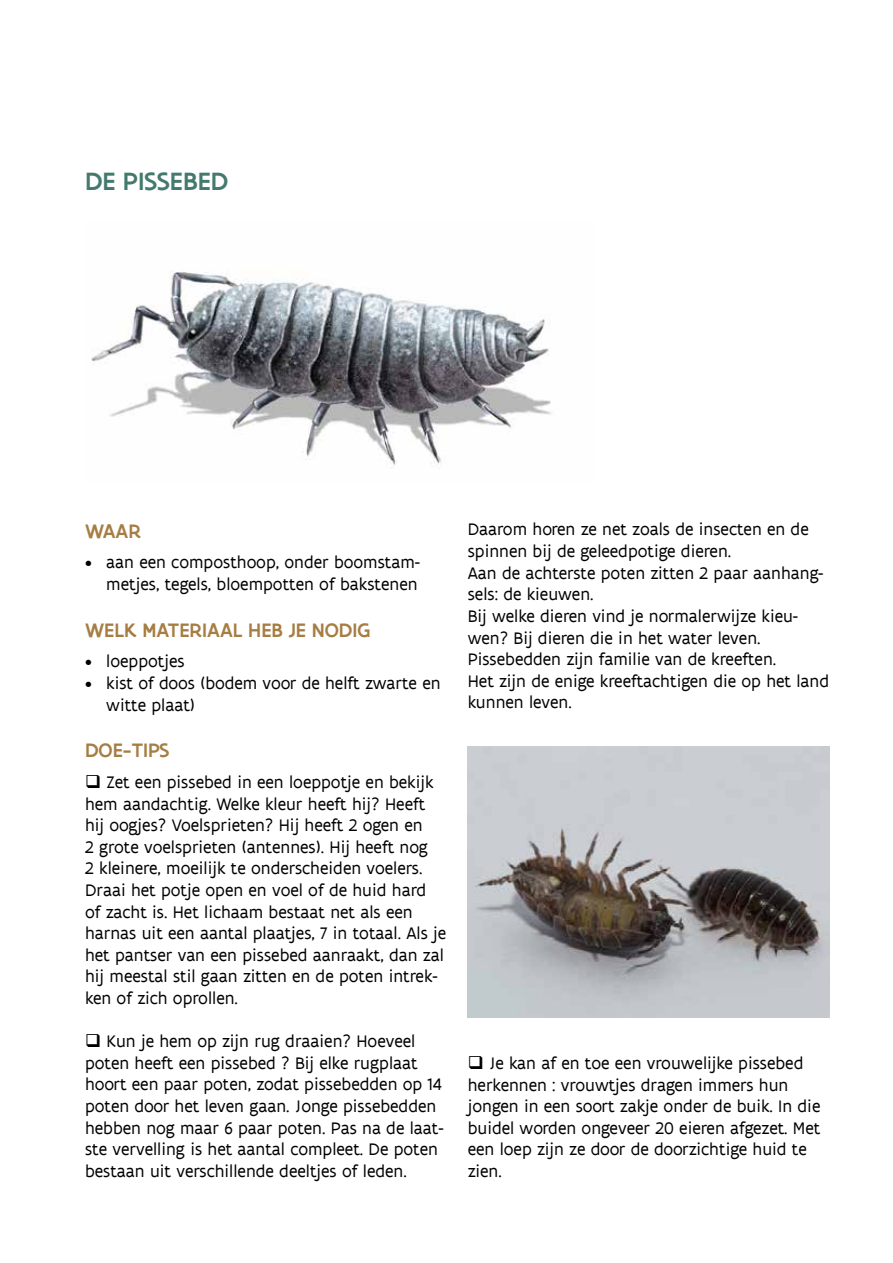
<style>
.page{position:relative;width:893px;height:1263px;background:#fff}
.page>*{position:absolute;margin:0;border:0;box-sizing:border-box;transform-origin:0 0}
.t1{font:500 27px "Flanders Art Sans";color:#447a6d}
.t2{font:500 21px "Flanders Art Sans";color:#a67d43}
.t3{font:18px/21.6px "Flanders Art Sans";color:#000}
</style>
<div class="page">
<img style="left:91px;top:271px;width:460px;height:198px">
<img style="left:468px;top:746px;width:361px;height:272px">
<h1 class="t1" style="left:85px;top:165px;width:145px">DE PISSEBED</h1>
<p class="t2" style="left:85px;top:518px;width:57px">WAAR</p>
<p class="t3" style="left:85px;top:552px;width:337px;text-align:right">• aan een composthoop, onder boomstam&shy;metjes, tegels, bloempotten of bakstenen</p>
<p class="t2" style="left:85px;top:617px;width:287px">WELK MATERIAAL HEB JE NODIG</p>
<p class="t3" style="left:85px;top:651px;width:101px">• loeppotjes</p>
<p class="t3" style="left:106px;top:673px;width:336px;text-indent:-21px">• kist of doos (bodem voor de helft zwarte en witte plaat)</p>
<p class="t2" style="left:85px;top:737px;width:86px">DOE-TIPS</p>
<p class="t3" style="left:85px;top:772px;width:363px">❑ Zet een pissebed in een loeppotje en bekijk hem aandachtig. Welke kleur heeft hij? Heeft hij oogjes? Voelsprieten? Hij heeft 2 ogen en<br>2 grote voelsprieten (antennes). Hij heeft nog<br>2 kleinere, moeilijk te onderscheiden voelers.<br>Draai het potje open en voel of de huid hard<br>of zacht is. Het lichaam bestaat net als een harnas uit een aantal plaatjes, 7 in totaal. Als je het pantser van een pissebed aanraakt, dan zal hij meestal stil gaan zitten en de poten intrek&shy;ken of zich oprollen.</p>
<p class="t3" style="left:85px;top:1031px;width:360px">❑ Kun je hem op zijn rug draaien? Hoeveel poten heeft een pissebed ? Bij elke rugplaat hoort een paar poten, zodat pissebedden op 14 poten door het leven gaan. Jonge pissebedden hebben nog maar 6 paar poten. Pas na de laat&shy;ste vervelling is het aantal compleet. De poten bestaan uit verschillende deeltjes of leden.</p>
<p class="t3" style="left:468px;top:519px;width:363px">Daarom horen ze net zoals de insecten en de spinnen bij de geleedpotige dieren.<br>Aan de achterste poten zitten 2 paar aanhang&shy;sels: de kieuwen.<br>Bij welke dieren vind je normalerwijze kieu&shy;wen? Bij dieren die in het water leven.<br>Pissebedden zijn familie van de kreeften.<br>Het zijn de enige kreeftachtigen die op het land kunnen leven.</p>
<p class="t3" style="left:468px;top:1052px;width:354px">❑ Je kan af en toe een vrouwelijke pissebed herkennen : vrouwtjes dragen immers hun jongen in een soort zakje onder de buik. In die buidel worden ongeveer 20 eieren afgezet. Met een loep zijn ze door de doorzichtige huid te zien.</p>
</div>
